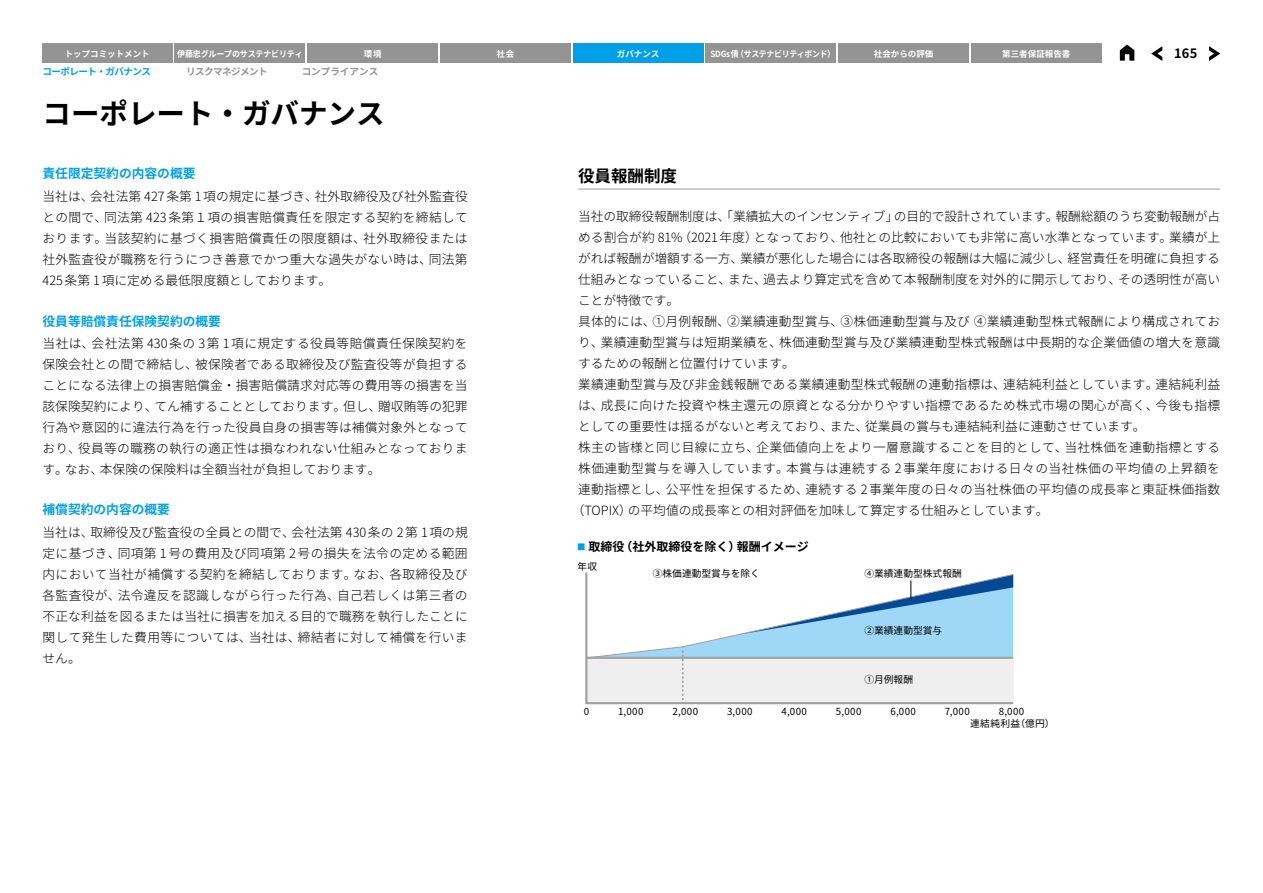
<style>
.page{position:relative;width:1263px;height:893px;background:#fff}
.page>*{position:absolute;margin:0;border:0;box-sizing:border-box;transform-origin:0 0}
.t1{font:700 28.5px "Noto Sans JP";color:#000}
.t2{font:700 16.5px "Noto Sans JP";color:#000}
.t3{font:700 12.9px "Noto Sans JP";color:#000}
.t4{font:300 12.75px/21px "Noto Sans JP";letter-spacing:.02em;color:#000;text-align:justify}
.t5{font:300 12.75px "Noto Sans JP";letter-spacing:-.005em;color:#000}
.t6{font:300 12.75px "Noto Sans JP";color:#000}
.t7{font:700 12.75px "Noto Sans JP";color:#00a0e9}
.t8{font:300 12.75px "Noto Sans JP";letter-spacing:-.01em;color:#000}
.t9{font:700 12px "Noto Sans JP";color:#000}
.t10{font:9.75px "Noto Sans JP";color:#000}
.t11{font:9.75px/11.9px "Noto Sans JP";letter-spacing:.04em;color:#000;text-align:center}
.t12{font:700 9.6px "Noto Sans JP";letter-spacing:-.06em;color:#00a0e9}
.t13{font:700 9.6px "Noto Sans JP";letter-spacing:-.06em;color:#949495}
.t14{font:700 9.6px "Noto Sans JP";color:#949495}
.t15{font:700 8.55px "Noto Sans JP";color:#fff}
.t16{font:700 8.55px "Noto Sans JP";letter-spacing:-.04em;color:#fff;scale:.93 1}
.t17{font:700 8.55px "Noto Sans JP";letter-spacing:-.02em;color:#fff;scale:.94 1}
.s1{font-size:8.4px;color:#00a0e9}
</style>
<div class="page">
<svg style="left:585px;top:572px;width:429px;height:133px"></svg>
<svg style="left:586px;top:573px;width:428px;height:130px"></svg>
<hr style="left:578px;top:189px;width:642px;height:1px;background:#9fa0a0">
<svg style="left:1151px;top:46px;width:11px;height:15px"></svg>
<svg style="left:1209px;top:46px;width:11px;height:15px"></svg>
<svg style="left:1120px;top:45px;width:14px;height:16px"></svg>
<div style="left:308px;top:44px;width:130px;height:19px;background:#949495"></div>
<div style="left:42px;top:44px;width:130px;height:19px;background:#949495"></div>
<div style="left:440px;top:44px;width:130px;height:19px;background:#949495"></div>
<div style="left:706px;top:44px;width:130px;height:19px;background:#949495"></div>
<div style="left:838px;top:44px;width:131px;height:19px;background:#949495"></div>
<div style="left:971px;top:44px;width:130px;height:19px;background:#949495"></div>
<div style="left:175px;top:44px;width:130px;height:19px;background:#949495"></div>
<div style="left:573px;top:44px;width:130px;height:19px;background:#00a0e9"></div>
<p class="t15" style="left:65px;top:49px;width:87px">トップコミットメント</p>
<p class="t17" style="left:177px;top:49px;width:135px">伊藤忠グループのサステナビリティ</p>
<p class="t15" style="left:364px;top:49px;width:19px">環境</p>
<p class="t15" style="left:496px;top:49px;width:19px">社会</p>
<p class="t15" style="left:617px;top:49px;width:44px">ガバナンス</p>
<p class="t16" style="left:710px;top:49px;width:136px">SDGs債（サステナビリティボンド）</p>
<p class="t15" style="left:874px;top:49px;width:61px">社会からの評価</p>
<p class="t15" style="left:1002px;top:49px;width:70px">第三者保証報告書</p>
<p class="t3" style="left:1174px;top:46px;width:25px">165</p>
<p class="t12" style="left:43px;top:66px;width:110px">コーポレート・ガバナンス</p>
<p class="t13" style="left:186px;top:66px;width:83px">リスクマネジメント</p>
<p class="t14" style="left:302px;top:66px;width:78px">コンプライアンス</p>
<h1 class="t1" style="left:43px;top:97px;width:343px">コーポレート・ガバナンス</h1>
<p class="t7" style="left:43px;top:166px;width:154px">責任限定契約の内容の概要</p>
<p class="t4" style="left:43px;top:186px;width:427px">当社は、会社法第 427条第 1項の規定に基づき、社外取締役及び社外監査役との間で、同法第 423条第１項の損害賠償責任を限定する契約を締結しております。当該契約に基づく損害賠償責任の限度額は、社外取締役または社外監査役が職務を行うにつき善意でかつ重大な過失がない時は、同法第425条第 1項に定める最低限度額としております。</p>
<p class="t7" style="left:43px;top:314px;width:180px">役員等賠償責任保険契約の概要</p>
<p class="t4" style="left:43px;top:333px;width:427px">当社は、会社法第 430条の 3第 1項に規定する役員等賠償責任保険契約を保険会社との間で締結し、被保険者である取締役及び監査役等が負担することになる法律上の損害賠償金・損害賠償請求対応等の費用等の損害を当該保険契約により、てん補することとしております。但し、贈収賄等の犯罪行為や意図的に違法行為を行った役員自身の損害等は補償対象外となっており、役員等の職務の執行の適正性は損なわれない仕組みとなっております。なお、本保険の保険料は全額当社が負担しております。</p>
<p class="t7" style="left:43px;top:503px;width:129px">補償契約の内容の概要</p>
<p class="t4" style="left:43px;top:522px;width:427px">当社は、取締役及び監査役の全員との間で、会社法第 430条の 2第 1項の規定に基づき、同項第 1号の費用及び同項第 2号の損失を法令の定める範囲内において当社が補償する契約を締結しております。なお、各取締役及び各監査役が、法令違反を認識しながら行った行為、自己若しくは第三者の不正な利益を図るまたは当社に損害を加える目的で職務を執行したことに関して発生した費用等については、当社は、締結者に対して補償を行いません。</p>
<p class="t2" style="left:578px;top:167px;width:100px">役員報酬制度</p>
<p class="t5" style="left:578px;top:209px;width:644px">当社の取締役報酬制度は、「業績拡大のインセンティブ」の目的で設計されています。報酬総額のうち変動報酬が占</p>
<p class="t4" style="left:578px;top:227px;width:644px">める割合が約 81%（2021年度）となっており、他社との比較においても非常に高い水準となっています。業績が上</p>
<p class="t5" style="left:578px;top:251px;width:643px">がれば報酬が増額する一方、業績が悪化した場合には各取締役の報酬は大幅に減少し、経営責任を明確に負担する</p>
<p class="t4" style="left:578px;top:269px;width:644px">仕組みとなっていること、また、過去より算定式を含めて本報酬制度を対外的に開示しており、その透明性が高い</p>
<p class="t8" style="left:578px;top:293px;width:103px">ことが特徴です。</p>
<p class="t4" style="left:578px;top:311px;width:644px">具体的には、①月例報酬、②業績連動型賞与、③株価連動型賞与及び ④業績連動型株式報酬により構成されてお</p>
<p class="t4" style="left:578px;top:332px;width:643px">り、業績連動型賞与は短期業績を、株価連動型賞与及び業績連動型株式報酬は中長期的な企業価値の増大を意識</p>
<p class="t6" style="left:578px;top:356px;width:218px">するための報酬と位置付けています。</p>
<p class="t4" style="left:578px;top:374px;width:643px">業績連動型賞与及び非金銭報酬である業績連動型株式報酬の連動指標は、連結純利益としています。連結純利益</p>
<p class="t4" style="left:578px;top:395px;width:643px">は、成長に向けた投資や株主還元の原資となる分かりやすい指標であるため株式市場の関心が高く、今後も指標</p>
<p class="t6" style="left:578px;top:419px;width:569px">としての重要性は揺るがないと考えており、また、従業員の賞与も連結純利益に連動させています。</p>
<p class="t4" style="left:578px;top:437px;width:643px">株主の皆様と同じ目線に立ち、企業価値向上をより一層意識することを目的として、当社株価を連動指標とする</p>
<p class="t4" style="left:578px;top:458px;width:643px">株価連動型賞与を導入しています。本賞与は連続する 2事業年度における日々の当社株価の平均値の上昇額を</p>
<p class="t4" style="left:578px;top:479px;width:644px">連動指標とし、公平性を担保するため、連続する 2事業年度の日々の当社株価の平均値の成長率と東証株価指数</p>
<p class="t6" style="left:572px;top:503px;width:478px">（TOPIX）の平均値の成長率との相対評価を加味して算定する仕組みとしています。</p>
<p class="t9" style="left:577px;top:540px;width:233px"><span class="s1">■</span> 取締役（社外取締役を除く）報酬イメージ</p>
<p class="t10" style="left:578px;top:561px;width:21px">年収</p>
<p class="t10" style="left:653px;top:568px;width:109px">③株価連動型賞与を除く</p>
<p class="t10" style="left:864px;top:568px;width:99px">④業績連動型株式報酬</p>
<p class="t10" style="left:864px;top:625px;width:79px">②業績連動型賞与</p>
<p class="t10" style="left:864px;top:674px;width:50px">①月例報酬</p>
<p class="t10" style="left:584px;top:706px;width:7px">0</p>
<p class="t10" style="left:618px;top:706px;width:27px">1,000</p>
<p class="t10" style="left:672px;top:706px;width:27px">2,000</p>
<p class="t10" style="left:727px;top:706px;width:27px">3,000</p>
<p class="t10" style="left:781px;top:706px;width:27px">4,000</p>
<p class="t10" style="left:836px;top:706px;width:27px">5,000</p>
<p class="t10" style="left:890px;top:706px;width:27px">6,000</p>
<p class="t10" style="left:945px;top:706px;width:26px">7,000</p>
<p class="t11" style="left:970px;top:705px;width:86px">8,000<br>連結純利益（億円）</p>
</div>
